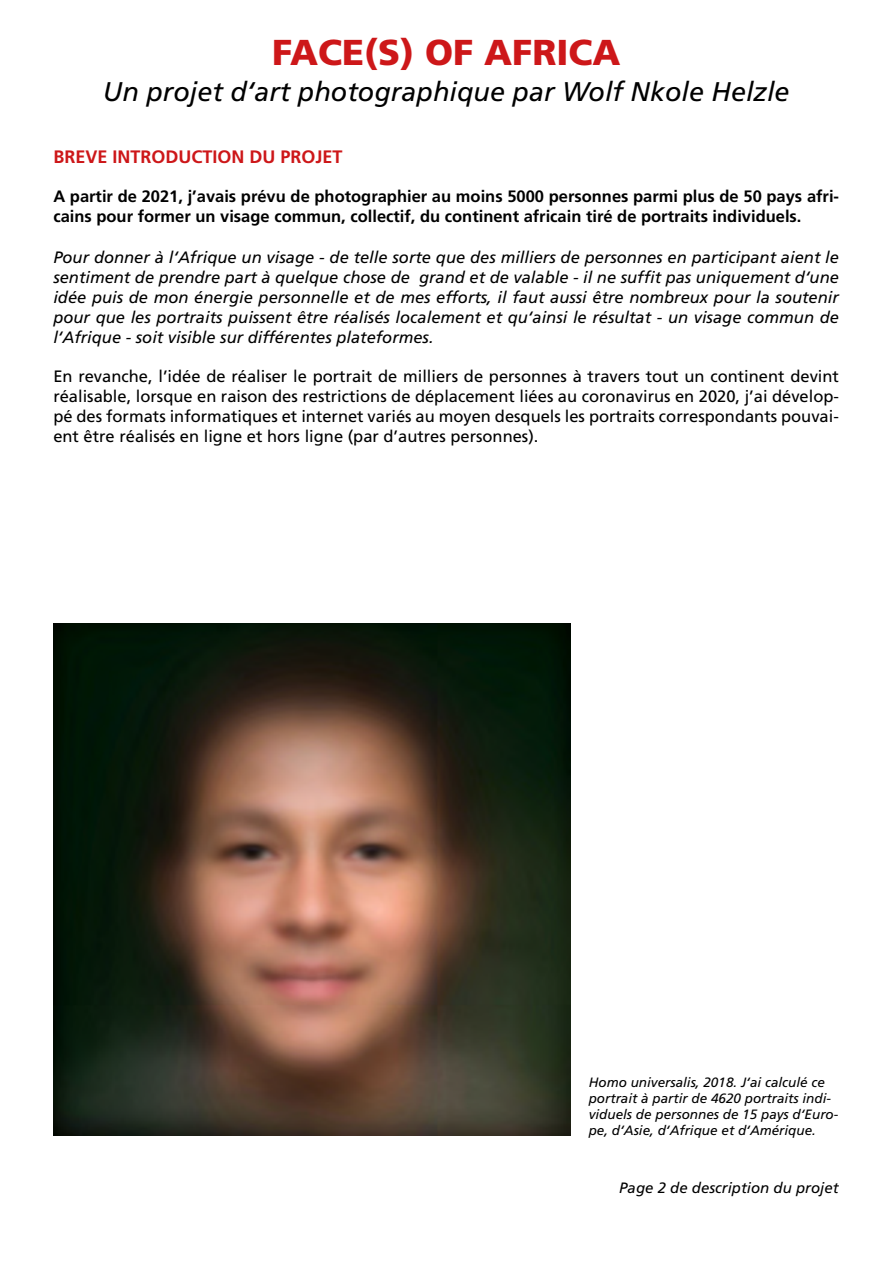
<style>
.page{position:relative;width:893px;height:1263px;background:#fff}
.page>*{position:absolute;margin:0;border:0;box-sizing:border-box;transform-origin:0 0}
.t1{font:900 36px "Frutiger";color:#cd1719}
.t2{font:italic 27px "Frutiger";color:#000}
.t3{font:700 18px "Frutiger";color:#cd1719}
.t4{font:italic 16.5px/19.8px "Frutiger";color:#000;text-align:justify}
.t5{font:16.5px/19.8px "Frutiger";color:#000;text-align:justify}
.t6{font:700 16.5px/19.8px "Frutiger";color:#000}
.t7{font:italic 15px "Frutiger";color:#000}
.t8{font:italic 13.5px/16.2px "Frutiger";color:#000}
</style>
<div class="page">
<img style="left:53px;top:623px;width:518px;height:512px">
<h1 class="t1" style="left:272px;top:30px;width:350px">FACE(S) OF AFRICA</h1>
<h2 class="t2" style="left:103px;top:76px;width:688px">Un projet d‘art photographique par Wolf Nkole Helzle</h2>
<p class="t3" style="left:53px;top:146px;width:291px">BREVE INTRODUCTION DU PROJET</p>
<p class="t6" style="left:53px;top:187px;width:787px">A partir de 2021, j’avais prévu de photographier au moins 5000 personnes parmi plus de 50 pays afri&shy;cains pour former un visage commun, collectif, du continent africain tiré de portraits individuels.</p>
<p class="t4" style="left:53px;top:248px;width:787px">Pour donner à l‘Afrique un visage - de telle sorte que des milliers de personnes en participant aient le sentiment de prendre part à quelque chose de grand et de valable - il ne suffit pas uniquement d‘une idée puis de mon énergie personnelle et de mes efforts, il faut aussi être nombreux pour la soutenir pour que les portraits puissent être réalisés localement et qu‘ainsi le résultat - un visage commun de l‘Afrique - soit visible sur différentes plateformes.</p>
<p class="t5" style="left:53px;top:367px;width:787px">En revanche, l’idée de réaliser le portrait de milliers de personnes à travers tout un continent devint réalisable, lorsque en raison des restrictions de déplacement liées au coronavirus en 2020, j’ai dévelop&shy;pé des formats informatiques et internet variés au moyen desquels les portraits correspondants pouvai&shy;ent être réalisés en ligne et hors ligne (par d’autres personnes).</p>
<p class="t8" style="left:589px;top:1074px;width:251px">Homo universalis, 2018. J‘ai calculé ce portrait à partir de 4620 portraits indi&shy;viduels de personnes de 15 pays d‘Euro&shy;pe, d‘Asie, d‘Afrique et d‘Amérique.</p>
<p class="t7" style="left:619px;top:1179px;width:221px">Page 2 de description du projet</p>
</div>
